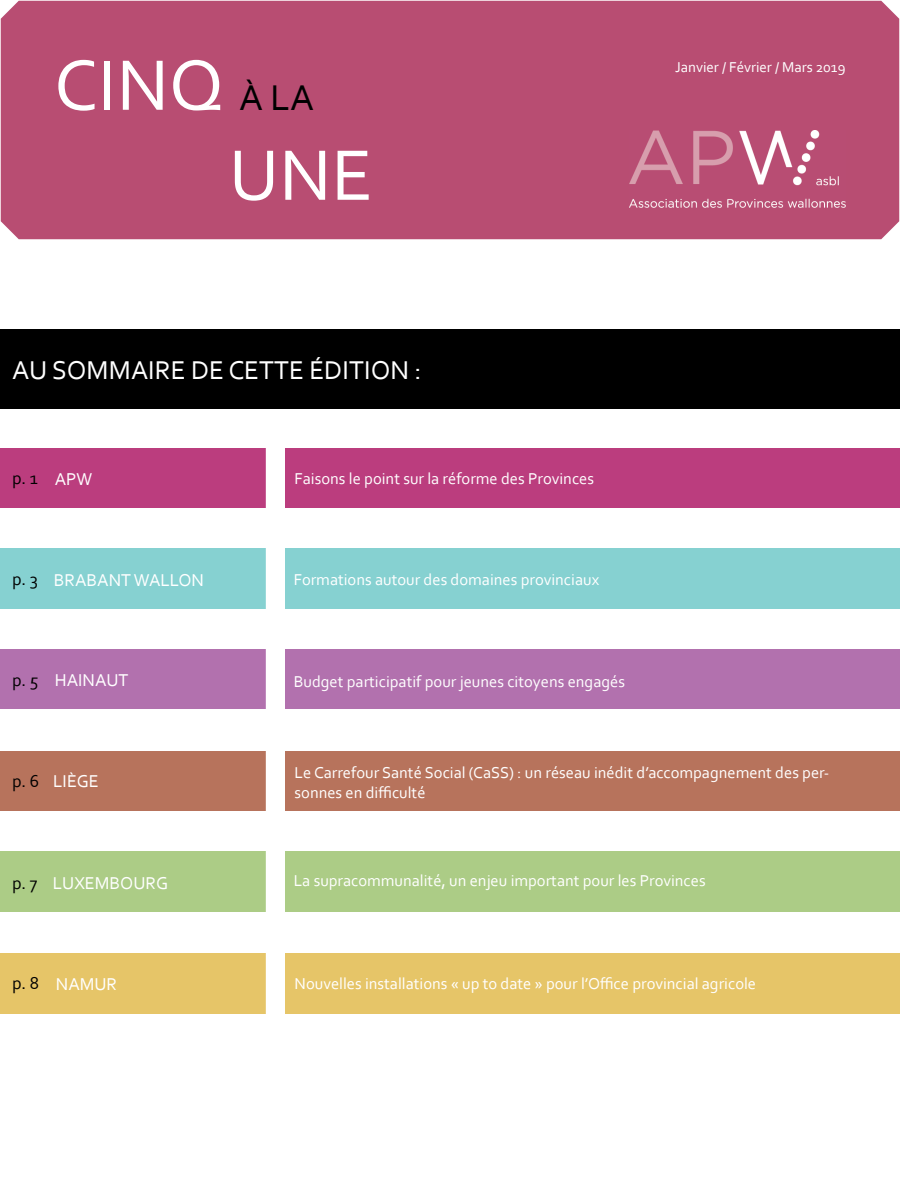
<style>
.page{position:relative;width:900px;height:1200px;background:#fff}
.page>*{position:absolute;margin:0;border:0;box-sizing:border-box;transform-origin:0 0}
.t1{font:75px "Corbel";color:#fff}
.t2{font:27px "Corbel";color:#fff}
.t3{font:18px "Corbel";color:#fff}
.t4{font:18px "Corbel";color:#000}
.t5{font:16.5px/19.8px "Corbel";color:#fff}
.t6{font:15px "Corbel";color:#fff}
.s1{font-size:37.5px;color:#000}
</style>
<div class="page">
<div style="left:1px;top:1px;width:898px;height:238px;background:#b84d72"></div>
<img style="left:630px;top:130px;width:216px;height:78px">
<div style="left:0;top:329px;width:900px;height:80px;background:#000"></div>
<div style="left:1px;top:549px;width:899px;height:60px;background:#86d1d1"></div>
<div style="left:1px;top:649px;width:899px;height:60px;background:#b271ae"></div>
<div style="left:1px;top:751px;width:899px;height:60px;background:#b7735c"></div>
<div style="left:0;top:852px;width:900px;height:60px;background:#accc86"></div>
<div style="left:1px;top:953px;width:899px;height:60px;background:#e6c568"></div>
<div style="left:1px;top:448px;width:899px;height:60px;background:#bb3d7e"></div>
<div style="left:266px;top:432px;width:19px;height:594px;background:#fff"></div>
<p class="t1" style="left:54px;top:38px;width:261px">CINQ <span class="s1">À LA</span></p>
<p class="t1" style="left:229px;top:128px;width:145px">UNE</p>
<p class="t6" style="left:675px;top:58px;width:172px">Janvier / Février / Mars 2019</p>
<p class="t2" style="left:12px;top:353px;width:411px">AU SOMMAIRE DE CETTE ÉDITION :</p>
<p class="t4" style="left:12px;top:467px;width:27px">p. 1</p>
<p class="t3" style="left:55px;top:468px;width:39px">APW</p>
<p class="t5" style="left:295px;top:468px;width:301px">Faisons le point sur la réforme des Provinces</p>
<p class="t4" style="left:12px;top:568px;width:28px">p. 3</p>
<p class="t3" style="left:54px;top:568px;width:152px">BRABANT WALLON</p>
<p class="t5" style="left:294px;top:569px;width:307px">Formations autour des domaines provinciaux</p>
<p class="t4" style="left:12px;top:669px;width:28px">p. 5</p>
<p class="t3" style="left:55px;top:669px;width:75px">HAINAUT</p>
<p class="t5" style="left:294px;top:671px;width:333px">Budget participatif pour jeunes citoyens engagés</p>
<p class="t4" style="left:12px;top:770px;width:29px">p. 6</p>
<p class="t3" style="left:53px;top:770px;width:47px">LIÈGE</p>
<p class="t5" style="left:295px;top:763px;width:536px">Le Carrefour Santé Social (CaSS) : un réseau inédit d’accompagnement des per&shy;sonnes en difficulté</p>
<p class="t4" style="left:12px;top:872px;width:27px">p. 7</p>
<p class="t3" style="left:53px;top:872px;width:117px">LUXEMBOURG</p>
<p class="t5" style="left:294px;top:871px;width:414px">La supracommunalité, un enjeu important pour les Provinces</p>
<p class="t4" style="left:12px;top:972px;width:29px">p. 8</p>
<p class="t3" style="left:56px;top:973px;width:63px">NAMUR</p>
<p class="t5" style="left:295px;top:974px;width:463px">Nouvelles installations « up to date » pour l’Office provincial agricole</p>
</div>
